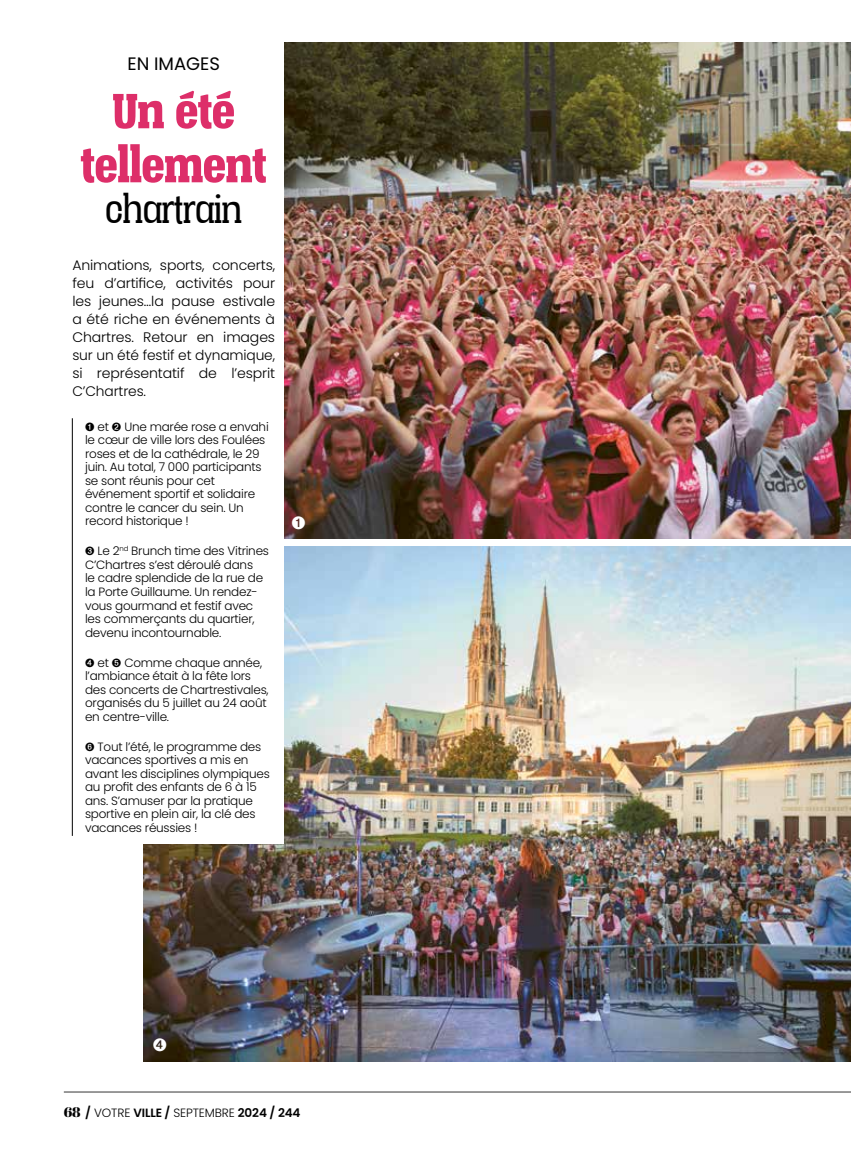
<style>
.page{position:relative;width:851px;height:1149px;background:#fff}
.page>*{position:absolute;margin:0;border:0;box-sizing:border-box;transform-origin:0 0}
.t1{font:900 57px/54px "Vacer Serif Personal";color:#dd2e69;text-align:center}
.t2{font:45px "Vacer Serif Personal";color:#000}
.t3{font:18px "Poppins";color:#000}
.t4{font:300 13.8px/18px "Poppins";letter-spacing:-.01em;color:#000;text-align:justify}
.t5{font:300 12px/13.5px "Poppins";letter-spacing:-.02em;color:#000}
.t6{font:600 12px "Poppins";letter-spacing:-.01em;color:#000}
.s1{font-family:"Abril Fatface";font-weight:400;font-size:13.8px}
.s2{font-weight:300}
</style>
<div class="page">
<hr style="left:64px;top:1091px;width:786px;height:1px;background:#000">
<img style="left:284px;top:43px;width:566px;height:495px">
<img style="left:143px;top:546px;width:707px;height:515px">
<div style="left:64px;top:43px;width:219px;height:800px;background:#fff"></div>
<hr style="left:72px;top:418px;width:1px;height:417px;background:#000">
<svg style="left:292px;top:515px;width:13px;height:13px"></svg>
<svg style="left:153px;top:1037px;width:13px;height:13px"></svg>
<h3 class="t3" style="left:127px;top:53px;width:94px">EN IMAGES</h3>
<h1 class="t1" style="left:81px;top:83px;width:187px">Un été tellement</h1>
<h2 class="t2" style="left:106px;top:184px;width:138px">chartrain</h2>
<p class="t4" style="left:72px;top:256px;width:204px">Animations, sports, concerts, feu d’artifice, activités pour les jeunes…la pause estivale a été riche en événements à Chartres. Retour en images sur un été festif et dynamique, si représentatif de l’esprit C’Chartres.</p>
<p class="t5" style="left:85px;top:420px;width:185px">➊ et ➋ Une marée rose a envahi le cœur de ville lors des Foulées roses et de la cathédrale, le 29 juin. Au total, 7 000 participants se sont réunis pour cet événement sportif et solidaire contre le cancer du sein. Un record historique !</p>
<p class="t5" style="left:85px;top:544px;width:185px">➌ Le 2<sup>nd</sup> Brunch time des Vitrines<br>C’Chartres s’est déroulé dans<br>le cadre splendide de la rue de la Porte Guillaume. Un rendez&shy;vous gourmand et festif avec les commerçants du quartier, devenu incontournable.</p>
<p class="t5" style="left:85px;top:655px;width:185px">➍ et ➎ Comme chaque année, l’ambiance était à la fête lors des concerts de Chartrestivales, organisés du 5 juillet au 24 août en centre-ville.</p>
<p class="t5" style="left:85px;top:739px;width:186px">➏ Tout l’été, le programme des vacances sportives a mis en avant les disciplines olympiques au profit des enfants de 6 à 15 ans. S’amuser par la pratique sportive en plein air, la clé des vacances réussies !</p>
<p class="t6" style="left:64px;top:1105px;width:238px"><span class="s1">68</span> / <span class="s2">VOTRE</span> VILLE / <span class="s2">SEPTEMBRE</span> 2024 / 244</p>
</div>
